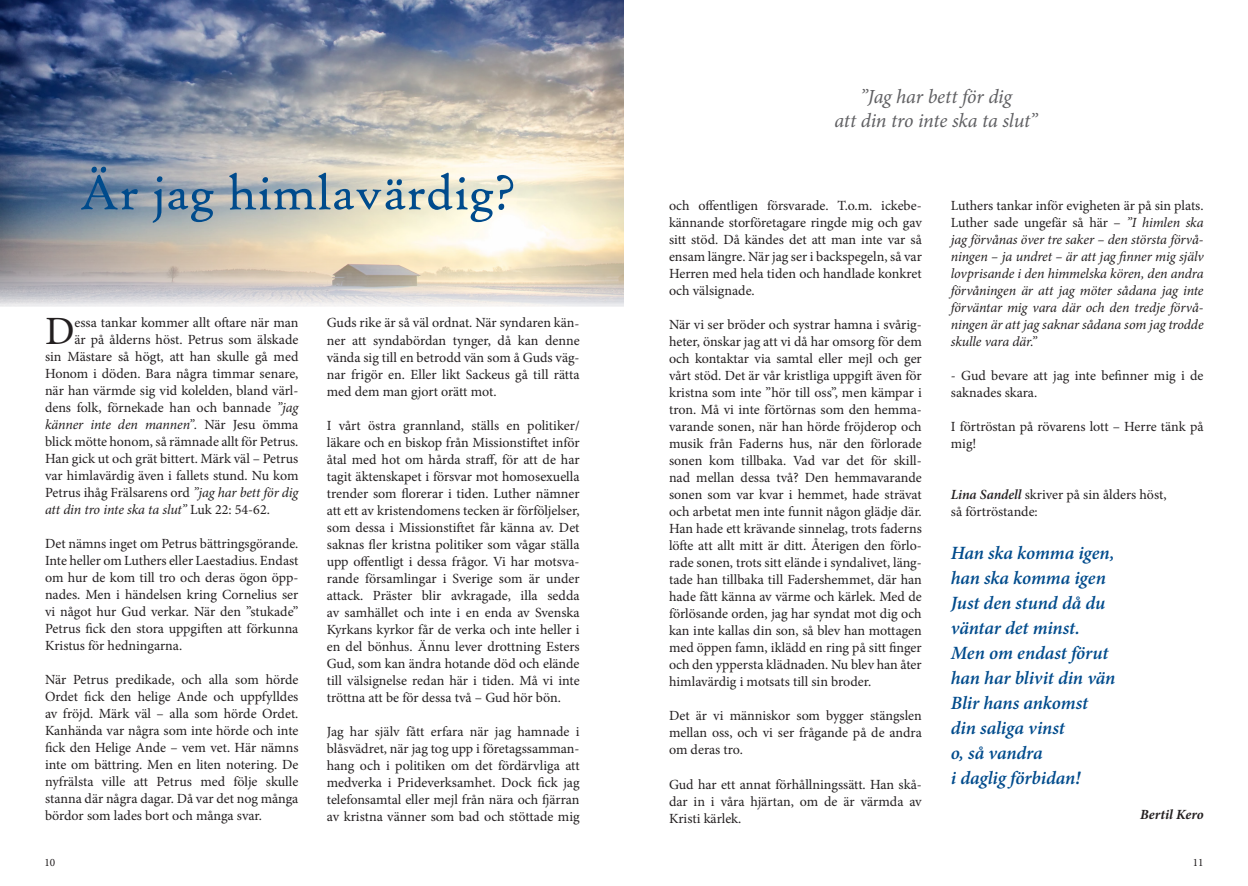
<style>
.page{position:relative;width:1248px;height:886px;background:#fff}
.page>*{position:absolute;margin:0;border:0;box-sizing:border-box;transform-origin:0 0}
.t1{font:52.5px "High Tower Text";color:#004b8c}
.t2{font:40.12px "Minion Pro";color:#231f20}
.t3{font:italic 20px/24px "Minion Pro";letter-spacing:-.015em;color:#5f5f62;text-align:center}
.t4{font:italic 600 18.75px/25px "Minion Pro";letter-spacing:-.005em;color:#004b8c}
.t5{font:14px/17px "Minion Pro";color:#231f20;text-align:justify}
.t6{font:italic 14px/17px "Minion Pro";letter-spacing:-.01em;color:#231f20;text-align:justify}
.t7{font:italic 700 14px "Minion Pro";letter-spacing:.005em;color:#231f20}
.t8{font:11.25px "Minion Pro";color:#231f20}
.s1{font-style:italic}
.s2{font-style:normal}
.s3{font-weight:600;font-style:italic}
</style>
<div class="page">
<img style="left:0;top:0;width:623px;height:307px">
<h1 class="t1" style="left:79px;top:162px;width:437px">Är jag himlavärdig?</h1>
<h2 class="t2" style="left:45px;top:304px;width:31px">D</h2>
<p class="t5" style="left:75px;top:314px;width:225px">essa tankar kommer allt oftare när man</p>
<p class="t5" style="left:75px;top:331px;width:225px">är på ålderns höst. Petrus som älskade</p>
<p class="t5" style="left:45px;top:348px;width:255px">sin Mästare så högt, att han skulle gå med</p>
<p class="t5" style="left:45px;top:365px;width:255px">Honom i döden. Bara några timmar senare,</p>
<p class="t5" style="left:45px;top:382px;width:255px">när han värmde sig vid kolelden, bland värl-</p>
<p class="t5" style="left:45px;top:399px;width:255px">dens folk, förnekade han och bannade <span class="s1">”jag</span></p>
<p class="t6" style="left:45px;top:416px;width:255px">känner inte den mannen”. <span class="s2">När Jesu ömma</span></p>
<p class="t5" style="left:45px;top:433px;width:255px">blick mötte honom, så rämnade allt för Petrus.</p>
<p class="t5" style="left:45px;top:450px;width:255px">Han gick ut och grät bittert. Märk väl – Petrus</p>
<p class="t5" style="left:45px;top:467px;width:255px">var himlavärdig även i fallets stund. Nu kom</p>
<p class="t5" style="left:45px;top:484px;width:255px">Petrus ihåg Frälsarens ord <span class="s1">”jag har bett för dig</span></p>
<p class="t6" style="left:45px;top:501px;width:226px">att din tro inte ska ta slut” <span class="s2">Luk 22: 54-62.</span></p>
<p class="t5" style="left:45px;top:535px;width:255px">Det nämns inget om Petrus bättringsgörande.<br>Inte heller om Luthers eller Laestadius. Endast om hur de kom till tro och deras ögon öpp&shy;nades. Men i händelsen kring Cornelius ser vi något hur Gud verkar. När den ”stukade” Petrus fick den stora uppgiften att förkunna Kristus för hedningarna.</p>
<p class="t5" style="left:45px;top:671px;width:255px">När Petrus predikade, och alla som hörde Ordet fick den helige Ande och uppfylldes av fröjd. Märk väl – alla som hörde Ordet.<br>Kanhända var några som inte hörde och inte fick den Helige Ande – vem vet. Här nämns inte om bättring. Men en liten notering. De nyfrälsta ville att Petrus med följe skulle stanna där några dagar. Då var det nog många bördor som lades bort och många svar.</p>
<p class="t5" style="left:327px;top:315px;width:254px">Guds rike är så väl ordnat. När syndaren kän&shy;ner att syndabördan tynger, då kan denne vända sig till en betrodd vän som å Guds väg&shy;nar frigör en. Eller likt Sackeus gå till rätta med dem man gjort orätt mot.</p>
<p class="t5" style="left:327px;top:417px;width:254px">I vårt östra grannland, ställs en politiker/ läkare och en biskop från Missionstiftet inför åtal med hot om hårda straff, för att de har tagit äktenskapet i försvar mot homosexuella trender som florerar i tiden. Luther nämner att ett av kristendomens tecken är förföljelser, som dessa i Missionstiftet får känna av. Det saknas fler kristna politiker som vågar ställa upp offentligt i dessa frågor. Vi har motsva&shy;rande församlingar i Sverige som är under attack. Präster blir avkragade, illa sedda av samhället och inte i en enda av Svenska Kyrkans kyrkor får de verka och inte heller i en del bönhus. Ännu lever drottning Esters Gud, som kan ändra hotande död och elände till välsignelse redan här i tiden. Må vi inte tröttna att be för dessa två – Gud hör bön.</p>
<p class="t5" style="left:327px;top:723px;width:254px">Jag har själv fått erfara när jag hamnade i blåsvädret, när jag tog upp i företagssamman&shy;hang och i politiken om det fördärvliga att medverka i Prideverksamhet. Dock fick jag telefonsamtal eller mejl från nära och fjärran av kristna vänner som bad och stöttade mig</p>
<h3 class="t3" style="left:834px;top:84px;width:204px">”Jag har bett för dig<br>att din tro inte ska ta slut”</h3>
<p class="t5" style="left:669px;top:197px;width:254px">och offentligen försvarade. T.o.m. ickebe&shy;kännande storföretagare ringde mig och gav sitt stöd. Då kändes det att man inte var så ensam längre. När jag ser i backspegeln, så var Herren med hela tiden och handlade konkret och välsignade.</p>
<p class="t5" style="left:669px;top:316px;width:254px">När vi ser bröder och systrar hamna i svårig&shy;heter, önskar jag att vi då har omsorg för dem och kontaktar via samtal eller mejl och ger vårt stöd. Det är vår kristliga uppgift även för kristna som inte ”hör till oss”, men kämpar i tron. Må vi inte förtörnas som den hemma&shy;varande sonen, när han hörde fröjderop och musik från Faderns hus, när den förlorade sonen kom tillbaka. Vad var det för skill&shy;nad mellan dessa två? Den hemmavarande sonen som var kvar i hemmet, hade strävat och arbetat men inte funnit någon glädje där.<br>Han hade ett krävande sinnelag, trots faderns löfte att allt mitt är ditt. Återigen den förlo&shy;rade sonen, trots sitt elände i syndalivet, läng&shy;tade han tillbaka till Fadershemmet, där han hade fått känna av värme och kärlek. Med de förlösande orden, jag har syndat mot dig och kan inte kallas din son, så blev han mottagen med öppen famn, iklädd en ring på sitt finger och den yppersta klädnaden. Nu blev han åter himlavärdig i motsats till sin broder.</p>
<p class="t5" style="left:669px;top:707px;width:254px">Det är vi människor som bygger stängslen mellan oss, och vi ser frågande på de andra om deras tro.</p>
<p class="t5" style="left:669px;top:775px;width:254px">Gud har ett annat förhållningssätt. Han skå&shy;dar in i våra hjärtan, om de är värmda av Kristi kärlek.</p>
<p class="t6" style="left:950px;top:197px;width:254px"><span class="s2">Luthers tankar inför evigheten är på sin plats.<br>Luther sade ungefär så här –</span> ”I himlen ska jag förvånas över tre saker – den största förvå&shy;ningen – ja undret – är att jag finner mig själv lovprisande i den himmelska kören, den andra förvåningen är att jag möter sådana jag inte förväntar mig vara där och den tredje förvå&shy;ningen är att jag saknar sådana som jag trodde skulle vara där.”</p>
<p class="t5" style="left:950px;top:367px;width:254px">- Gud bevare att jag inte befinner mig i de saknades skara.</p>
<p class="t5" style="left:950px;top:418px;width:254px">I förtröstan på rövarens lott – Herre tänk på mig!</p>
<p class="t5" style="left:950px;top:486px;width:217px"><span class="s3">Lina Sandell</span> skriver på sin ålders höst, så förtröstande:</p>
<h3 class="t4" style="left:950px;top:541px;width:166px">Han ska komma igen, han ska komma igen<br>Just den stund då du väntar det minst.<br>Men om endast förut han har blivit din vän<br>Blir hans ankomst din saliga vinst<br>o, så vandra<br>i daglig förbidan!</h3>
<p class="t7" style="left:1139px;top:804px;width:65px">Bertil Kero</p>
<p class="t8" style="left:44px;top:855px;width:12px">10</p>
<p class="t8" style="left:1192px;top:854px;width:12px">11</p>
</div>
